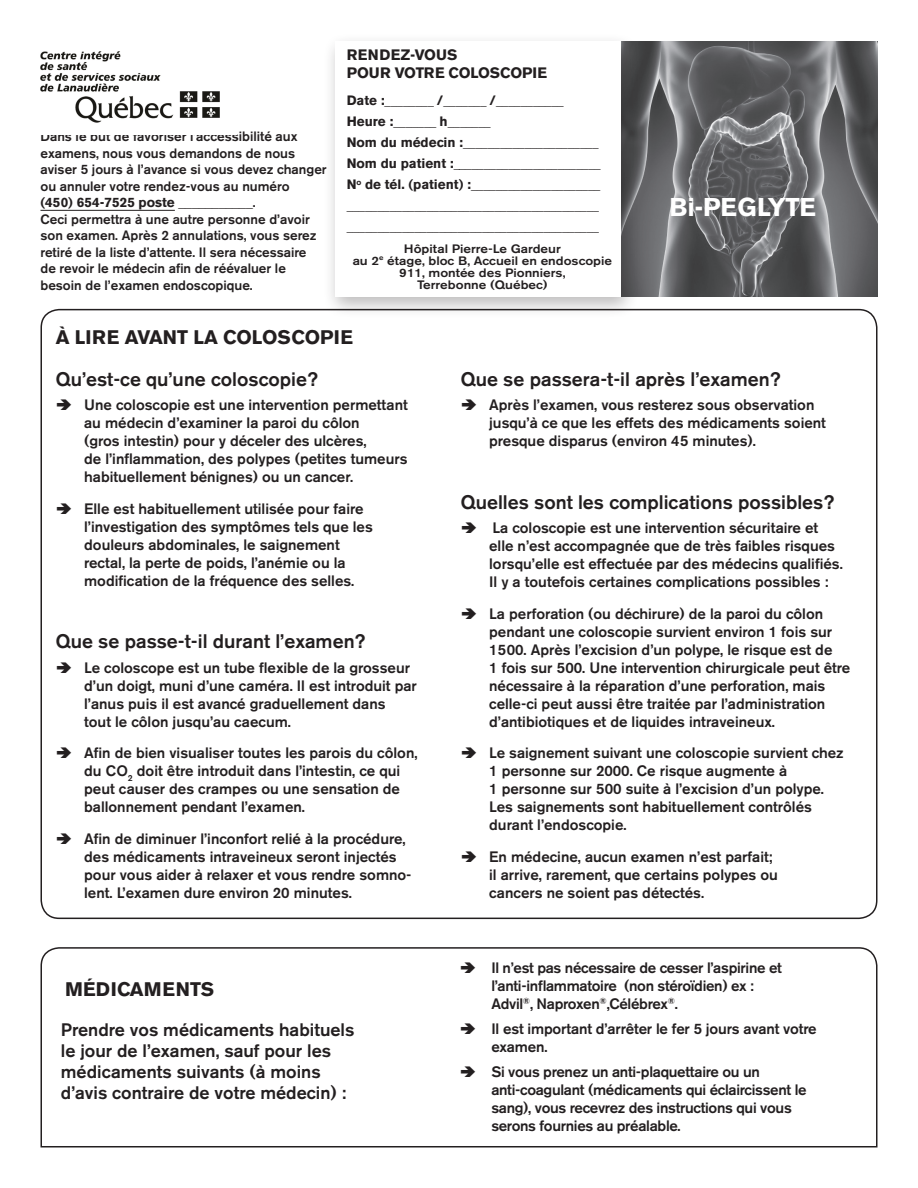
<style>
.page{position:relative;width:918px;height:1188px;background:#fff}
.page>*{position:absolute;margin:0;border:0;box-sizing:border-box;transform-origin:0 0}
.t1{font:700 25.5px "Akzidenz Grotesk BE";letter-spacing:-.01em;color:#fff}
.Titre_À_lire{font:500 19.5px "Akzidenz Grotesk BE";color:#231f20}
.Titre_boîte{font:700 19.5px "Akzidenz Grotesk BE";color:#231f20}
.Titre_À_lire-2{font:500 18px/21px "Akzidenz Grotesk BE";color:#231f20}
.Texte_À_lire{font:500 15px/18px "Akzidenz Grotesk BE";color:#231f20}
.Titre_À_lire-3{font:500 15px/18px "Akzidenz Grotesk BE";letter-spacing:-.02em;color:#231f20}
.Texte_À_lire-2{font:500 15px/18px "Akzidenz Grotesk BE";letter-spacing:-.02em;color:#231f20}
.t2{font:700 15px "Akzidenz Grotesk BE";letter-spacing:-.01em;color:#231f20}
.t3{font:700 15px "Akzidenz Grotesk BE";letter-spacing:.03em;color:#231f20}
.t4{font:500 13.5px/16.5px "Akzidenz Grotesk BE";color:#231f20}
.t5{font:13.5px/21px "Arial Narrow";color:#231f20}
.t6{font:500 12.15px/12px "Akzidenz Grotesk BE";color:#231f20;text-align:center;scale:1.11 1}
.s1{font-weight:700}
.s2{font-family:"Akzidenz Grotesk BE";font-weight:700}
</style>
<div class="page">
<img style="left:639px;top:41px;width:239px;height:256px">
<div style="left:323px;top:33px;width:316px;height:286px;background:#231f20;opacity:.3"></div>
<div style="left:336px;top:42px;width:285px;height:255px;background:#fff"></div>
<hr style="left:40px;top:210px;width:135px;height:1px;background:#231f20">
<img style="left:40px;top:51px;width:180px;height:72px">
<svg style="left:40px;top:947px;width:838px;height:201px"></svg>
<svg style="left:461px;top:962px;width:31px;height:12px"></svg>
<svg style="left:461px;top:1023px;width:30px;height:12px"></svg>
<svg style="left:461px;top:1066px;width:30px;height:12px"></svg>
<p class="t4" style="left:40px;top:128px;width:288px">Dans le but de favoriser l’accessibilité aux examens, nous vous demandons de nous aviser 5 jours à l’avance si vous devez changer ou annuler votre rendez-vous au numéro<br><span class="s1">(450) 654-7525 poste ___________</span>.<br>Ceci permettra à une autre personne d’avoir son examen. Après 2 annulations, vous serez retiré de la liste d’attente. Il sera nécessaire<br>de revoir le médecin afin de réévaluer le besoin de l’examen endoscopique.</p>
<p class="t3" style="left:347px;top:46px;width:112px">RENDEZ-VOUS</p>
<p class="t2" style="left:347px;top:64px;width:202px">POUR VOTRE COLOSCOPIE</p>
<p class="t5" style="left:347px;top:90px;width:219px"><span class="s2">Date :</span>________ <span class="s2">/</span>_______ <span class="s2">/</span>___________</p>
<p class="t5" style="left:347px;top:111px;width:146px"><span class="s2">Heure :</span>_______ <span class="s2">h</span>_______</p>
<p class="t5" style="left:347px;top:132px;width:256px"><span class="s2">Nom du médecin :</span>______________________<br><span class="s2">Nom du patient :</span>________________________</p>
<p class="t5" style="left:347px;top:174px;width:255px"><span class="s2">N</span><sup>o</sup> <span class="s2">de tél. (patient) :</span>_____________________</p>
<p class="t5" style="left:347px;top:195px;width:254px">_________________________________________</p>
<p class="t5" style="left:347px;top:216px;width:254px">_________________________________________</p>
<p class="t6" style="left:353px;top:242px;width:235px">Hôpital Pierre-Le Gardeur<br>au 2<sup>e</sup> étage, bloc B, Accueil en endoscopie<br>911, montée des Pionniers,</p>
<p class="t6" style="left:417px;top:278px;width:119px">Terrebonne (Québec)</p>
<p class="t1" style="left:670px;top:192px;width:148px">Bi-PEGLYTE</p>
<p class="Titre_boîte" style="left:56px;top:325px;width:299px">À LIRE AVANT LA COLOSCOPIE</p>
<p class="Titre_À_lire" style="left:56px;top:367px;width:264px">Qu’est-ce qu’une coloscopie?</p>
<p class="Texte_À_lire" style="left:84px;top:396px;width:325px">Une coloscopie est une intervention permettant au médecin d’examiner la paroi du côlon<br>(gros intestin) pour y déceler des ulcères,<br>de l’inflammation, des polypes (petites tumeurs habituellement bénignes) ou un cancer.</p>
<p class="Texte_À_lire" style="left:84px;top:499px;width:290px">Elle est habituellement utilisée pour faire l’investigation des symptômes tels que les douleurs abdominales, le saignement rectal, la perte de poids, l’anémie ou la modification de la fréquence des selles.</p>
<p class="Titre_À_lire" style="left:56px;top:629px;width:311px">Que se passe-t-il durant l’examen?</p>
<p class="Texte_À_lire" style="left:84px;top:658px;width:334px">Le coloscope est un tube flexible de la grosseur d’un doigt, muni d’une caméra. Il est introduit par l’anus puis il est avancé graduellement dans<br>tout le côlon jusqu’au caecum.</p>
<p class="Texte_À_lire" style="left:84px;top:744px;width:335px">Afin de bien visualiser toutes les parois du côlon, du CO<sub>2</sub> doit être introduit dans l’intestin, ce qui peut causer des crampes ou une sensation de ballonnement pendant l’examen.</p>
<p class="Texte_À_lire" style="left:84px;top:829px;width:329px">Afin de diminuer l’inconfort relié à la procédure, des médicaments intraveineux seront injectés pour vous aider à relaxer et vous rendre somno&shy;lent. L’examen dure environ 20 minutes.</p>
<p class="Titre_boîte" style="left:65px;top:978px;width:151px">MÉDICAMENTS</p>
<p class="Titre_À_lire-2" style="left:61px;top:1019px;width:295px">Prendre vos médicaments habituels le jour de l’examen, sauf pour les médicaments suivants (à moins d’avis contraire de votre médecin) :</p>
<p class="Titre_À_lire" style="left:461px;top:367px;width:322px">Que se passera-t-il après l’examen?</p>
<p class="Texte_À_lire" style="left:489px;top:396px;width:338px">Après l’examen, vous resterez sous observation jusqu’à ce que les effets des médicaments soient presque disparus (environ 45 minutes).</p>
<p class="Titre_À_lire" style="left:461px;top:490px;width:375px">Quelles sont les complications possibles?</p>
<p class="Texte_À_lire" style="left:489px;top:519px;width:355px">La coloscopie est une intervention sécuritaire et elle n’est accompagnée que de très faibles risques lorsqu’elle est effectuée par des médecins qualifiés.<br>Il y a toutefois certaines complications possibles :</p>
<p class="Texte_À_lire" style="left:489px;top:605px;width:363px">La perforation (ou déchirure) de la paroi du côlon pendant une coloscopie survient environ 1 fois sur 1500. Après l’excision d’un polype, le risque est de<br>1 fois sur 500. Une intervention chirurgicale peut être nécessaire à la réparation d’une perforation, mais celle-ci peut aussi être traitée par l’administration d’antibiotiques et de liquides intraveineux.</p>
<p class="Texte_À_lire" style="left:489px;top:744px;width:356px">Le saignement suivant une coloscopie survient chez 1 personne sur 2000. Ce risque augmente à<br>1 personne sur 500 suite à l’excision d’un polype.<br>Les saignements sont habituellement contrôlés durant l’endoscopie.</p>
<p class="Texte_À_lire" style="left:489px;top:848px;width:290px">En médecine, aucun examen n’est parfait; il arrive, rarement, que certains polypes ou cancers ne soient pas détectés.</p>
<p class="Texte_À_lire-2" style="left:491px;top:959px;width:292px">Il n’est pas nécessaire de cesser l’aspirine et l’anti-inflammatoire (non stéroïdien) ex :<br>Advil<sup>®</sup>, Naproxen<sup>®</sup>,Célébrex<sup>®</sup>.</p>
<p class="Texte_À_lire" style="left:491px;top:1020px;width:327px">Il est important d’arrêter le fer 5 jours avant votre examen.</p>
<p class="Titre_À_lire-3" style="left:491px;top:1063px;width:317px">Si vous prenez un anti-plaquettaire ou un anti-coagulant (médicaments qui éclaircissent le sang), vous recevrez des instructions qui vous serons fournies au préalable.</p>
</div>
